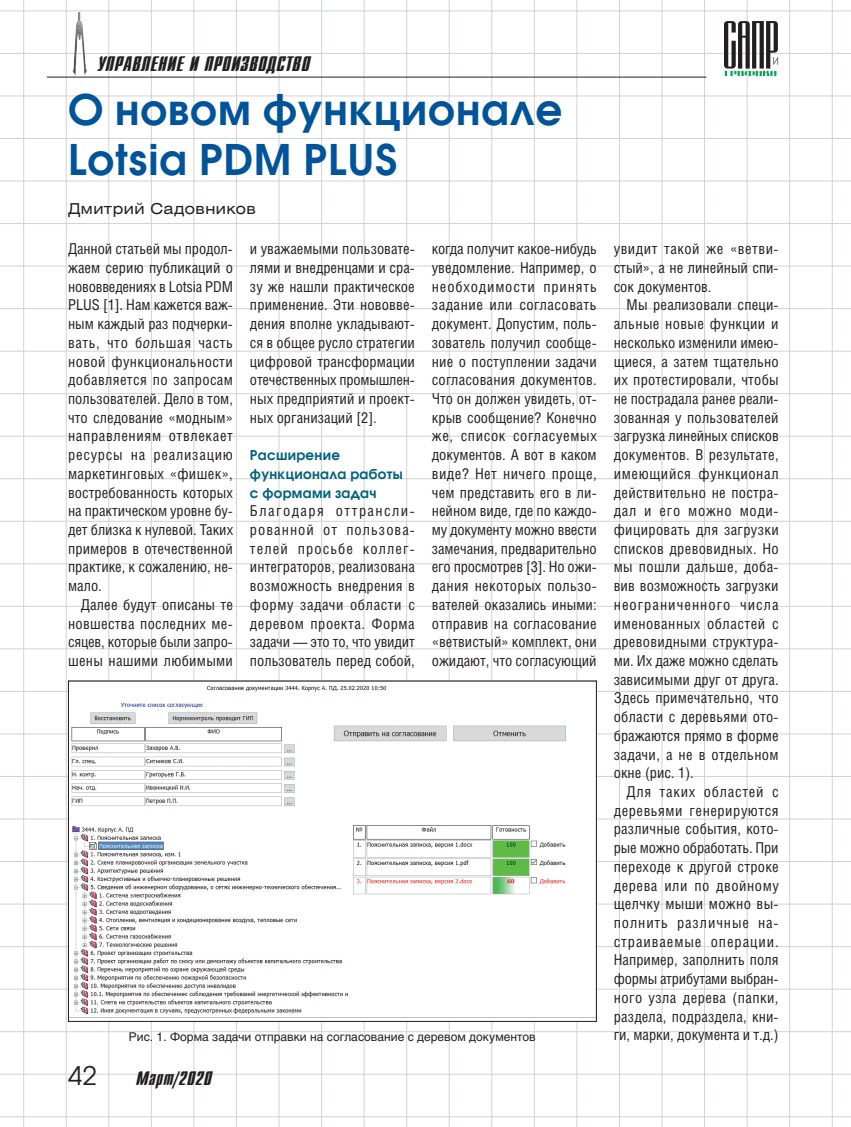
<style>
.page{position:relative;width:851px;height:1127px;background:#fff}
.page>*{position:absolute;margin:0;border:0;box-sizing:border-box;transform-origin:0 0}
.Head_Main{font:700 42px/49.5px "Avant Garde C";letter-spacing:.025em;color:#01549a}
.t1{font:25.5px "Avant Garde C";color:#231f20}
.t2{font:21px "Dagger C";letter-spacing:.025em;color:#231f20}
.t3{font:19.5px "Dagger C";letter-spacing:.025em;color:#231f20}
.Body_undent{font:15px/18.8px "Helios Cond";color:#231f20;text-align:justify}
.Body_text{font:15px/18.8px "Helios Cond";color:#231f20;text-align:justify}
.Autor{font:15px "Helios Ext";letter-spacing:.035em;color:#231f20}
.Subhead_3{font:700 13.5px/18.8px "Avant Garde C";letter-spacing:.025em;color:#00627e}
.t4{font:12px "Helios";color:#231f20}
.s1{font-style:italic}
</style>
<div class="page">
<hr style="left:831px;top:0;width:1px;height:1127px;background:#d1d2d4">
<hr style="left:789px;top:0;width:1px;height:1127px;background:#d1d2d4">
<hr style="left:746px;top:0;width:1px;height:1127px;background:#d1d2d4">
<hr style="left:704px;top:0;width:1px;height:1127px;background:#d1d2d4">
<hr style="left:661px;top:0;width:1px;height:1127px;background:#d1d2d4">
<hr style="left:619px;top:0;width:1px;height:1127px;background:#d1d2d4">
<hr style="left:576px;top:0;width:1px;height:1127px;background:#d1d2d4">
<hr style="left:534px;top:0;width:1px;height:1127px;background:#d1d2d4">
<hr style="left:491px;top:0;width:1px;height:1127px;background:#d1d2d4">
<hr style="left:449px;top:0;width:1px;height:1127px;background:#d1d2d4">
<hr style="left:406px;top:0;width:1px;height:1127px;background:#d1d2d4">
<hr style="left:363px;top:0;width:1px;height:1127px;background:#d1d2d4">
<hr style="left:321px;top:0;width:1px;height:1127px;background:#d1d2d4">
<hr style="left:278px;top:0;width:1px;height:1127px;background:#d1d2d4">
<hr style="left:236px;top:0;width:1px;height:1127px;background:#d1d2d4">
<hr style="left:193px;top:0;width:1px;height:1127px;background:#d1d2d4">
<hr style="left:151px;top:0;width:1px;height:1127px;background:#d1d2d4">
<hr style="left:108px;top:0;width:1px;height:1127px;background:#d1d2d4">
<hr style="left:66px;top:0;width:1px;height:1127px;background:#d1d2d4">
<hr style="left:23px;top:0;width:1px;height:1127px;background:#d1d2d4">
<hr style="left:0;top:563px;width:850px;height:1px;background:#d1d2d4">
<hr style="left:0;top:521px;width:850px;height:1px;background:#d1d2d4">
<hr style="left:0;top:478px;width:850px;height:1px;background:#d1d2d4">
<hr style="left:0;top:436px;width:850px;height:1px;background:#d1d2d4">
<hr style="left:0;top:393px;width:850px;height:1px;background:#d1d2d4">
<hr style="left:0;top:351px;width:850px;height:1px;background:#d1d2d4">
<hr style="left:0;top:308px;width:850px;height:1px;background:#d1d2d4">
<hr style="left:0;top:266px;width:850px;height:1px;background:#d1d2d4">
<hr style="left:0;top:223px;width:850px;height:1px;background:#d1d2d4">
<hr style="left:0;top:181px;width:850px;height:1px;background:#d1d2d4">
<hr style="left:0;top:138px;width:850px;height:1px;background:#d1d2d4">
<hr style="left:0;top:96px;width:850px;height:1px;background:#d1d2d4">
<hr style="left:0;top:53px;width:850px;height:1px;background:#d1d2d4">
<hr style="left:0;top:11px;width:850px;height:1px;background:#d1d2d4">
<hr style="left:0;top:606px;width:850px;height:1px;background:#d1d2d4">
<hr style="left:0;top:648px;width:850px;height:1px;background:#d1d2d4">
<hr style="left:0;top:691px;width:850px;height:1px;background:#d1d2d4">
<hr style="left:0;top:733px;width:850px;height:1px;background:#d1d2d4">
<hr style="left:0;top:776px;width:850px;height:1px;background:#d1d2d4">
<hr style="left:0;top:818px;width:850px;height:1px;background:#d1d2d4">
<hr style="left:0;top:861px;width:850px;height:1px;background:#d1d2d4">
<hr style="left:0;top:904px;width:850px;height:1px;background:#d1d2d4">
<hr style="left:0;top:946px;width:850px;height:1px;background:#d1d2d4">
<hr style="left:0;top:989px;width:850px;height:1px;background:#d1d2d4">
<hr style="left:0;top:1031px;width:850px;height:1px;background:#d1d2d4">
<hr style="left:0;top:1074px;width:850px;height:1px;background:#d1d2d4">
<hr style="left:0;top:1116px;width:850px;height:1px;background:#d1d2d4">
<img style="left:73px;top:12px;width:14px;height:65px">
<svg style="left:724px;top:21px;width:54px;height:55px"></svg>
<hr style="left:47px;top:77px;width:659px;height:1px;background:#231f20">
<img style="left:70px;top:683px;width:524px;height:335px">
<p class="t2" style="left:98px;top:53px;width:213px">УПРАВЛЕНИЕ И ПРОИЗВОДСТВО</p>
<p class="Head_Main" style="left:68px;top:84px;width:495px">О новом функционале<br>Lotsia PDM PLUS</p>
<p class="Autor" style="left:68px;top:200px;width:189px">Дмитрий Садовников</p>
<p class="Body_undent" style="left:68px;top:239px;width:166px">Данной статьей мы продол&shy;жаем серию публикаций о нововведениях в Lotsia PDM PLUS [1]. Нам кажется важ&shy;ным каждый раз подчерки&shy;вать, что б<span class="s1">о</span>льшая часть новой функциональности добавляется по запросам пользователей. Дело в том, что следование «модным» направлениям отвлекает ресурсы на реализацию маркетинговых «фишек», востребованность которых на практическом уровне бу&shy;дет близка к нулевой. Таких примеров в отечественной практике, к сожалению, не&shy;мало.</p>
<p class="Body_text" style="left:68px;top:595px;width:166px;text-indent:13px">Далее будут описаны те новшества последних ме&shy;сяцев, которые были запро&shy;шены нашими любимыми</p>
<p class="Body_undent" style="left:432px;top:239px;width:166px">когда получит какое-нибудь уведомление. Например, о необходимости принять задание или согласовать документ. Допустим, поль&shy;зователь получил сообще&shy;ние о поступлении задачи согласования документов.<br>Что он должен увидеть, от&shy;крыв сообщение? Конечно же, список согласуемых документов. А вот в каком виде? Нет ничего проще, чем представить его в ли&shy;нейном виде, где по каждо&shy;му документу можно ввести замечания, предварительно его просмотрев [3]. Но ожи&shy;дания некоторых пользо&shy;вателей оказались иными: отправив на согласование «ветвистый» комплект, они ожидают, что согласующий</p>
<p class="Body_undent" style="left:613px;top:239px;width:166px">увидит такой же «ветви&shy;стый», а не линейный спи&shy;сок документов.</p>
<p class="Body_text" style="left:250px;top:239px;width:166px">и уважаемыми пользовате&shy;лями и внедренцами и сра&shy;зу же нашли практическое применение. Эти нововве&shy;дения вполне укладывают&shy;ся в общее русло стратегии цифровой трансформации отечественных промышлен&shy;ных предприятий и проект&shy;ных организаций [2].</p>
<p class="Subhead_3" style="left:250px;top:446px;width:154px">Расширение функционала работы с формами задач</p>
<p class="Body_undent" style="left:250px;top:501px;width:166px">Благодаря оттрансли&shy;рованной от пользова&shy;телей просьбе коллег&shy;интеграторов, реализована возможность внедрения в форму задачи области с деревом проекта. Форма задачи — это то, что увидит пользователь перед собой,</p>
<p class="Body_text" style="left:613px;top:295px;width:166px;text-indent:13px">Мы реализовали специ&shy;альные новые функции и несколько изменили имею&shy;щиеся, а затем тщательно их протестировали, чтобы не пострадала ранее реали&shy;зованная у пользователей загрузка линейных списков документов. В результате, имеющийся функционал действительно не постра&shy;дал и его можно моди&shy;фицировать для загрузки списков древовидных. Но мы пошли дальше, доба&shy;вив возможность загрузки неограниченного числа именованных областей с древовидными структура&shy;ми. Их даже можно сделать зависимыми друг от друга.<br>Здесь примечательно, что области с деревьями ото&shy;бражаются прямо в форме задачи, а не в отдельном окне (рис. 1).</p>
<p class="Body_text" style="left:613px;top:782px;width:166px;text-indent:13px">Для таких областей с деревьями генерируются различные события, кото&shy;рые можно обработать. При переходе к другой строке дерева или по двойному щелчку мыши можно вы&shy;полнить различные на&shy;страиваемые операции.<br>Например, заполнить поля формы атрибутами выбран&shy;ного узла дерева (папки, раздела, подраздела, кни&shy;ги, марки, документа и т.д.)</p>
<p class="t4" style="left:129px;top:1029px;width:408px">Рис. 1. Форма задачи отправки на согласование с деревом документов</p>
<p class="t1" style="left:68px;top:1060px;width:30px">42</p>
<p class="t3" style="left:136px;top:1068px;width:77px">Март/2020</p>
</div>
